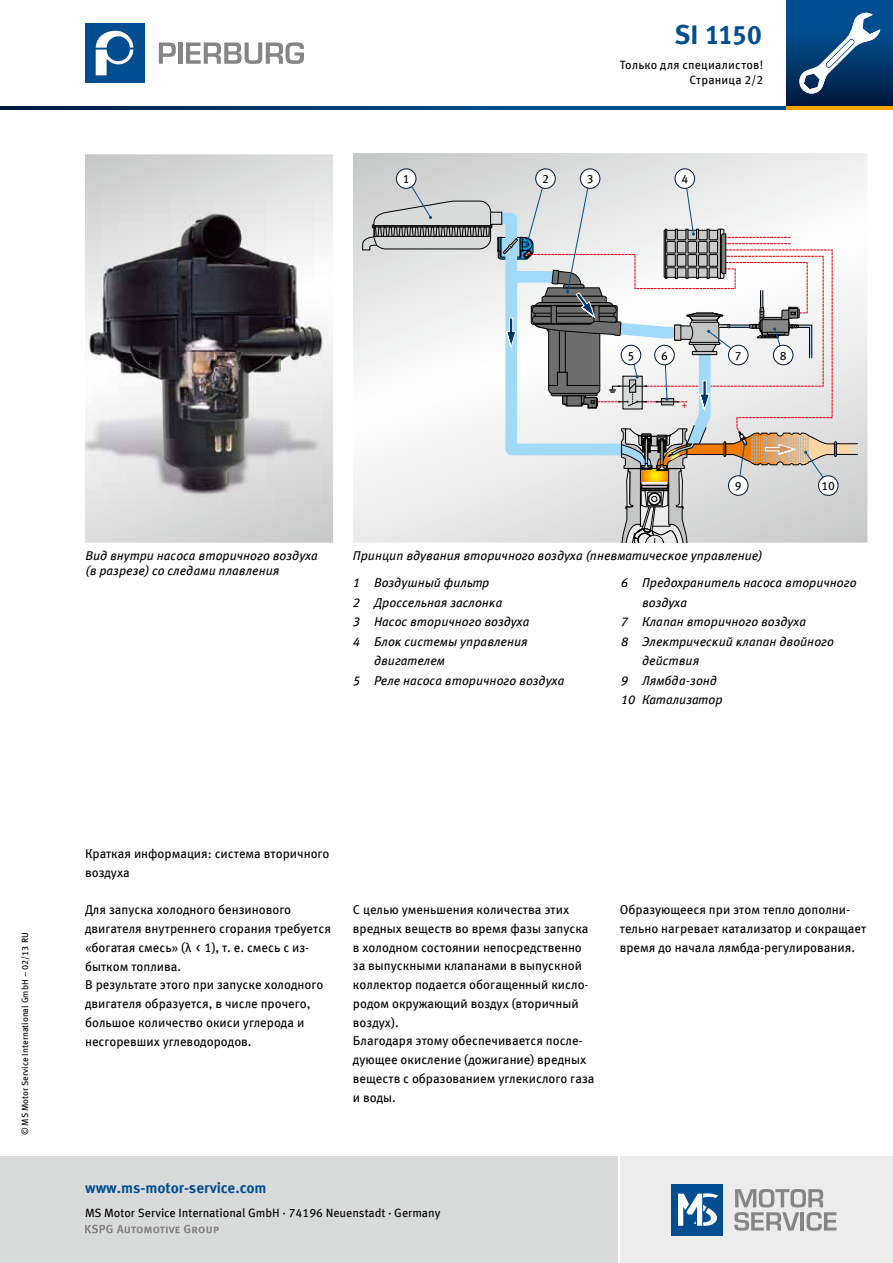
<style>
.page{position:relative;width:893px;height:1263px;background:#fff}
.page>*{position:absolute;margin:0;border:0;box-sizing:border-box;transform-origin:0 0}
.t1{font:700 27px "Meta OFC";letter-spacing:-.035em;color:#004e90}
.t2{font:700 15px "Meta OFC";color:#004e90}
.t3{font:12.75px/18.8px "Meta OFC";color:#000}
.t4{font:italic 12.75px/27px "Meta OFC";color:#000}
.t5{font:12px/15px "Meta OFC";color:#000;text-align:right}
.t6{font:9.3px "Meta OFC";color:#e3000b}
.t7{font:9px "Meta OFC";color:#000}
</style>
<div class="page">
<svg style="left:0;top:106px;width:787px;height:4px;background:#003d75"></svg>
<div style="left:621px;top:1157px;width:272px;height:106px;background:#ececec"></div>
<div style="left:0;top:1157px;width:617px;height:106px;background:#d9dada"></div>
<div style="left:672px;top:1184px;width:51px;height:51px;background:#004e90"></div>
<svg style="left:678px;top:1193px;width:40px;height:33px"></svg>
<svg style="left:734px;top:1189px;width:102px;height:42px"></svg>
<svg style="left:787px;top:0;width:106px;height:106px;background:#00386e"></svg>
<svg style="left:85px;top:1224px;width:134px;height:9px"></svg>
<svg style="left:353px;top:153px;width:514px;height:390px"></svg>
<svg style="left:362px;top:177px;width:496px;height:366px"></svg>
<div style="left:396px;top:169px;width:20px;height:19px;background:#fff;border-radius:50%"></div>
<div style="left:396px;top:168px;width:20px;height:21px;border:1px solid #001539;border-radius:50%"></div>
<div style="left:536px;top:169px;width:19px;height:19px;background:#fff;border-radius:50%"></div>
<div style="left:535px;top:168px;width:21px;height:21px;border:1px solid #001539;border-radius:50%"></div>
<div style="left:580px;top:169px;width:20px;height:19px;background:#fff;border-radius:50%"></div>
<div style="left:580px;top:168px;width:20px;height:21px;border:1px solid #001539;border-radius:50%"></div>
<div style="left:675px;top:169px;width:20px;height:19px;background:#fff;border-radius:50%"></div>
<div style="left:675px;top:168px;width:20px;height:21px;border:1px solid #001539;border-radius:50%"></div>
<div style="left:621px;top:345px;width:20px;height:20px;background:#fff;border-radius:50%"></div>
<div style="left:621px;top:345px;width:20px;height:20px;border:1px solid #001539;border-radius:50%"></div>
<div style="left:728px;top:476px;width:20px;height:19px;background:#fff;border-radius:50%"></div>
<div style="left:728px;top:475px;width:20px;height:21px;border:1px solid #001539;border-radius:50%"></div>
<div style="left:818px;top:476px;width:20px;height:19px;background:#fff;border-radius:50%"></div>
<div style="left:818px;top:475px;width:20px;height:21px;border:1px solid #001539;border-radius:50%"></div>
<div style="left:655px;top:345px;width:19px;height:20px;background:#fff;border-radius:50%"></div>
<div style="left:654px;top:345px;width:21px;height:20px;border:1px solid #001539;border-radius:50%"></div>
<div style="left:728px;top:345px;width:20px;height:20px;background:#fff;border-radius:50%"></div>
<div style="left:728px;top:345px;width:20px;height:20px;border:1px solid #001539;border-radius:50%"></div>
<div style="left:773px;top:345px;width:20px;height:20px;background:#fff;border-radius:50%"></div>
<div style="left:773px;top:345px;width:20px;height:20px;border:1px solid #001539;border-radius:50%"></div>
<hr style="left:787px;top:106px;width:106px;height:4px;background:#f7a500">
<svg style="left:798px;top:12px;width:82px;height:83px"></svg>
<div style="left:85px;top:23px;width:60px;height:60px;background:#004e90"></div>
<svg style="left:96px;top:31px;width:37px;height:44px"></svg>
<svg style="left:159px;top:42px;width:17px;height:22px"></svg>
<hr style="left:179px;top:42px;width:4px;height:22px;background:#868585">
<svg style="left:186px;top:42px;width:118px;height:22px"></svg>
<svg style="left:85px;top:154px;width:248px;height:389px;background:#d7d8d8"></svg>
<img style="left:85px;top:197px;width:244px;height:311px">
<h1 class="t1" style="left:675px;top:17px;width:89px">SI 1150</h1>
<p class="t5" style="left:620px;top:57px;width:145px">Только для специалистов!<br>Страница 2/2</p>
<p class="t5" style="left:403px;top:172px;width:8px">1</p>
<p class="t5" style="left:542px;top:172px;width:8px">2</p>
<p class="t5" style="left:587px;top:172px;width:8px">3</p>
<p class="t5" style="left:681px;top:172px;width:8px">4</p>
<p class="t4" style="left:85px;top:548px;width:234px;line-height:15px">Вид внутри насоса вторичного воздуха (в разрезе) со следами плавления</p>
<p class="t5" style="left:628px;top:348px;width:8px">5</p>
<p class="t5" style="left:661px;top:348px;width:8px">6</p>
<p class="t5" style="left:735px;top:348px;width:8px">7</p>
<p class="t5" style="left:780px;top:348px;width:8px">8</p>
<p class="t6" style="left:682px;top:399px;width:7px">+</p>
<p class="t5" style="left:735px;top:478px;width:8px">9</p>
<p class="t5" style="left:821px;top:478px;width:15px">10</p>
<p class="t4" style="left:621px;top:542px;width:237px;text-indent:-268px">Принцип вдувания вторичного воздуха (пневматическое управление)<br>6 Предохранитель насоса вторичного</p>
<p class="t4" style="left:642px;top:589px;width:47px">воздуха</p>
<p class="t4" style="left:621px;top:608px;width:187px">7 Клапан вторичного воздуха</p>
<p class="t4" style="left:621px;top:628px;width:215px">8 Электрический клапан двойного</p>
<p class="t4" style="left:642px;top:647px;width:59px">действия</p>
<p class="t4" style="left:621px;top:667px;width:98px">9 Лямбда-зонд</p>
<p class="t4" style="left:621px;top:686px;width:103px">10 Катализатор</p>
<p class="t4" style="left:353px;top:569px;width:138px">1 Воздушный фильтр</p>
<p class="t4" style="left:353px;top:589px;width:151px">2 Дроссельная заслонка</p>
<p class="t4" style="left:353px;top:608px;width:178px">3 Насос вторичного воздуха</p>
<p class="t4" style="left:353px;top:628px;width:176px">4 Блок системы управления</p>
<p class="t4" style="left:374px;top:647px;width:73px">двигателем</p>
<p class="t4" style="left:353px;top:667px;width:213px">5 Реле насоса вторичного воздуха</p>
<p class="t7" style="left:19px;top:1135px;width:204px;rotate:-90deg">© MS Motor Service International GmbH – 02/13 RU</p>
<p class="t3" style="left:85px;top:844px;width:246px">Краткая информация: система вторичного воздуха</p>
<p class="t3" style="left:85px;top:900px;width:247px">Для запуска холодного бензинового двигателя внутреннего сгорания требуется «богатая смесь» (λ &lt; 1), т. е. смесь с из&shy;бытком топлива.<br>В результате этого при запуске холодного двигателя образуется, в числе прочего, большое количество окиси углерода и несгоревших углеводородов.</p>
<p class="t3" style="left:353px;top:900px;width:243px">С целью уменьшения количества этих вредных веществ во время фазы запуска в холодном состоянии непосредственно за выпускными клапанами в выпускной коллектор подается обогащенный кисло&shy;родом окружающий воздух (вторичный воздух).<br>Благодаря этому обеспечивается после&shy;дующее окисление (дожигание) вредных веществ с образованием углекислого газа и воды.</p>
<p class="t3" style="left:620px;top:900px;width:248px">Образующееся при этом тепло дополни&shy;тельно нагревает катализатор и сокращает время до начала лямбда-регулирования.</p>
<p class="t2" style="left:85px;top:1178px;width:183px">www.ms-motor-service.com</p>
<p class="t5" style="left:85px;top:1205px;width:357px">MS Motor Service International GmbH · 74196 Neuenstadt · Germany</p>
</div>
